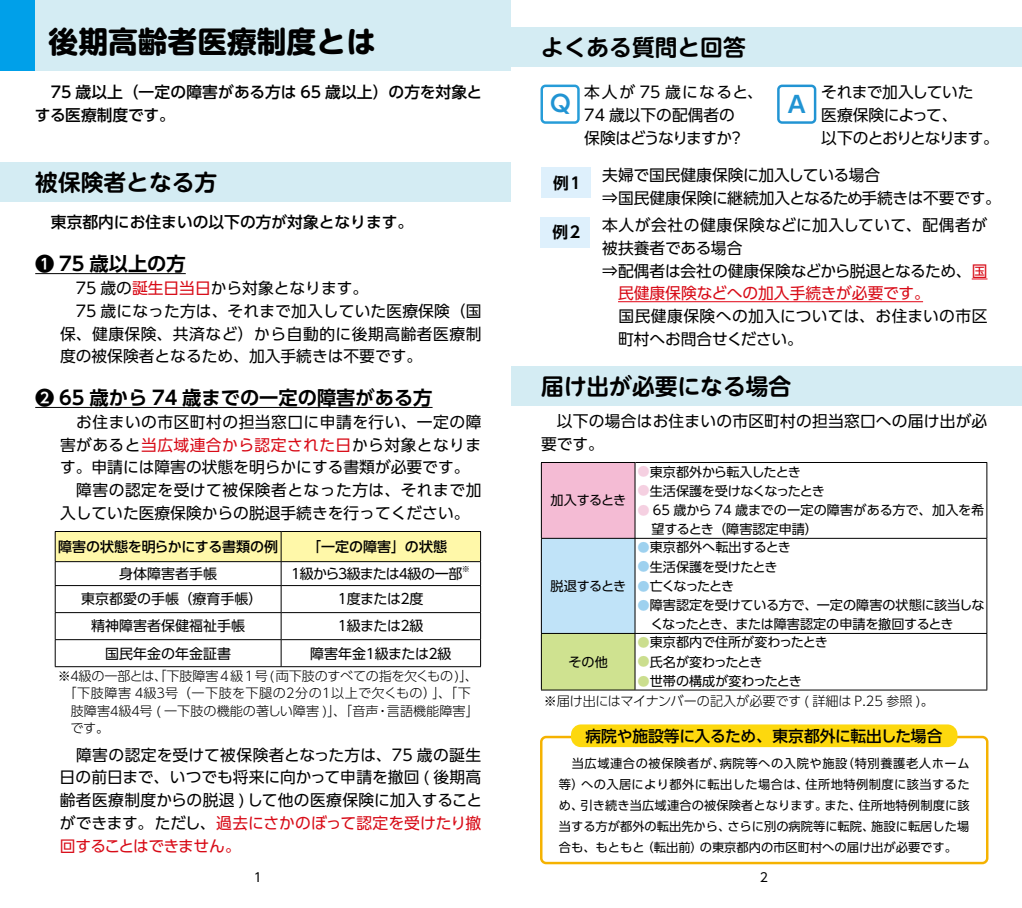
<style>
.page{position:relative;width:1022px;height:908px;background:#fff}
.page>*{position:absolute;margin:0;border:0;box-sizing:border-box;transform-origin:0 0}
.t1{font:700 29.75px "UD Shin M Go Pro";color:#000}
.t2{font:700 22.75px "UD Shin M Go Pro De";color:#000}
.t3{font:700 22.75px "UD Shin Go Pro De";color:#2194d3}
.t4{font:700 19.25px "UD Shin Go Pro De";color:#000}
.t5{font:15.75px/22.8px "UD Shin Go Pro";color:#000}
.t6{font:500 15.75px/22.8px "UD Shin Go Pro";color:#000}
.t7{font:15.75px "UD Shin Go Pro";letter-spacing:.03em;color:#000}
.t8{font:15.75px "UD Shin Go Pro";letter-spacing:.035em;color:#000}
.t9{font:15.75px/22.8px "UD Shin Go Pro";letter-spacing:-.05em;color:#000}
.t10{font:15.75px "UD Shin Go Pro";color:#d80b17}
.t11{font:700 15.75px "UD Shin Go Pro De";color:#000}
.t12{font:14px "UD Shin Go Pro";color:#000}
.t13{font:500 14px "UD Shin Go Pro";letter-spacing:-.02em;color:#000}
.t14{font:14px "UD Shin Go Pro";letter-spacing:-.08em;color:#000}
.t15{font:14px "UD Shin Go Pro";letter-spacing:-.12em;color:#000}
.t16{font:14px "UD Shin Go Pro";letter-spacing:-.04em;color:#000}
.t17{font:500 14px "UD Shin Go Pro";color:#000}
.t18{font:13.12px/19.2px "UD Shin Go Pro";letter-spacing:-.015em;color:#000}
.t19{font:300 13.12px "UD Shin Go Pro";color:#000}
.t20{font:300 13.12px/19.6px "UD Shin Go Pro";letter-spacing:-.02em;color:#000}
.t21{font:300 13.12px "UD Shin Go Pro";letter-spacing:.02em;color:#000}
.t22{font:13.12px "UD Shin Go Pro";letter-spacing:-.045em;color:#000}
.t23{font:13.12px "UD Shin Go Pro";letter-spacing:-.095em;color:#000}
.t24{font:12.42px "UD Shin Go Pr 6";color:#000}
.t25{font:12.25px/21px "UD Shin Go Pro";color:#000;text-align:justify}
.t26{font:8.22px "UD Shin Go Pro";color:#000}
.s1{color:#d80b17}
.s2{font-size:12.25px;color:#f5d0e1}
.s3{font-size:12.25px;color:#9ed1ef}
.s4{font-size:12.25px;color:#cbde8e}
.s5{font-weight:400;font-size:12.25px;color:#cbde8e}
.s6{font-weight:400}
</style>
<div class="page">
<div style="left:0;top:0;width:511px;height:71px;background:#d4ecf3"></div>
<div style="left:511px;top:27px;width:511px;height:40px;background:#d4ecf3"></div>
<div style="left:0;top:0;width:35px;height:71px;background:#00a0e9"></div>
<div style="left:0;top:162px;width:511px;height:39px;background:#d4ecf3"></div>
<div style="left:511px;top:366px;width:511px;height:40px;background:#d4ecf3"></div>
<div style="left:541px;top:462px;width:94px;height:76px;background:#f4bbd4"></div>
<div style="left:541px;top:538px;width:94px;height:95px;background:#c0e3f8"></div>
<div style="left:541px;top:633px;width:94px;height:57px;background:#cfe290"></div>
<hr style="left:541px;top:462px;width:94px;height:1px;background:#000">
<hr style="left:541px;top:463px;width:1px;height:75px;background:#000">
<hr style="left:635px;top:463px;width:1px;height:75px;background:#000">
<hr style="left:541px;top:538px;width:94px;height:1px;background:#000">
<hr style="left:635px;top:462px;width:352px;height:1px;background:#000">
<hr style="left:986px;top:463px;width:1px;height:75px;background:#000">
<hr style="left:541px;top:539px;width:1px;height:94px;background:#000">
<hr style="left:635px;top:538px;width:352px;height:1px;background:#000">
<hr style="left:635px;top:539px;width:1px;height:94px;background:#000">
<hr style="left:986px;top:539px;width:1px;height:94px;background:#000">
<hr style="left:541px;top:633px;width:94px;height:1px;background:#000">
<hr style="left:541px;top:634px;width:1px;height:56px;background:#000">
<hr style="left:635px;top:633px;width:352px;height:1px;background:#000">
<hr style="left:635px;top:634px;width:1px;height:56px;background:#000">
<hr style="left:986px;top:634px;width:1px;height:56px;background:#000">
<hr style="left:541px;top:690px;width:446px;height:1px;background:#000">
<div style="left:540px;top:736px;width:448px;height:128px;border:2px solid #f5b200;border-radius:5px"></div>
<hr style="left:35px;top:273px;width:151px;height:1px;background:#000">
<hr style="left:35px;top:407px;width:398px;height:1px;background:#000">
<hr style="left:55px;top:666px;width:426px;height:1px;background:#000">
<svg style="left:55px;top:531px;width:426px;height:135px"></svg>
<hr style="left:55px;top:561px;width:426px;height:1px;background:#000">
<div style="left:540px;top:85px;width:40px;height:39px;border:2px solid #269cd8;border-radius:4px"></div>
<div style="left:777px;top:85px;width:39px;height:39px;border:2px solid #2194d3;border-radius:4px"></div>
<div style="left:541px;top:167px;width:50px;height:31px;background:#def0fc"></div>
<div style="left:540px;top:217px;width:50px;height:31px;background:#def0fc"></div>
<svg style="left:972px;top:279px;width:15px;height:1px"></svg>
<hr style="left:618px;top:301px;width:305px;height:1px;background:#e10314">
<div style="left:571px;top:724px;width:386px;height:23px;background:#fdd80e;border-radius:10px"></div>
<h1 class="t1" style="left:49px;top:18px;width:329px">後期高齢者医療制度とは</h1>
<p class="t6" style="left:35px;top:80px;width:449px;text-indent:16px">75 歳以上（一定の障害がある方は 65 歳以上）の方を対象とする医療制度です。</p>
<h2 class="t2" style="left:35px;top:163px;width:183px">被保険者となる方</h2>
<p class="t6" style="left:51px;top:211px;width:364px">東京都内にお住まいの以下の方が対象となります。</p>
<p class="t4" style="left:35px;top:248px;width:152px">❶ 75 歳以上の方</p>
<p class="t5" style="left:76px;top:276px;width:294px">75 歳の<span class="s1">誕生日当日</span>から対象となります。</p>
<p class="t5" style="left:76px;top:299px;width:407px">75 歳になった方は、それまで加入していた医療保険（国</p>
<p class="t8" style="left:60px;top:321px;width:423px">保、健康保険、共済など）から自動的に後期高齢者医療制</p>
<p class="t5" style="left:60px;top:344px;width:364px">度の被保険者となるため、加入手続きは不要です。</p>
<p class="t4" style="left:35px;top:382px;width:399px">❷ 65 歳から 74 歳までの一定の障害がある方</p>
<p class="t7" style="left:76px;top:409px;width:407px">お住まいの市区町村の担当窓口に申請を行い、一定の障</p>
<p class="t7" style="left:60px;top:432px;width:423px">害があると<span class="s1">当広域連合から認定された日</span>から対象となりま</p>
<p class="t5" style="left:60px;top:455px;width:411px">す。申請には障害の状態を明らかにする書類が必要です。</p>
<p class="t7" style="left:76px;top:477px;width:407px">障害の認定を受けて被保険者となった方は、それまで加</p>
<p class="t5" style="left:60px;top:501px;width:411px">入していた医療保険からの脱退手続きを行ってください。</p>
<p class="t13" style="left:58px;top:535px;width:221px">障害の状態を明らかにする書類の例</p>
<p class="t17" style="left:307px;top:535px;width:141px">「一定の障害」の状態</p>
<p class="t12" style="left:119px;top:562px;width:99px">身体障害者手帳</p>
<p class="t14" style="left:289px;top:562px;width:175px">１級から３級または４級の一部</p>
<p class="t26" style="left:462px;top:562px;width:10px">※</p>
<p class="t12" style="left:81px;top:588px;width:183px">東京都愛の手帳（療育手帳）</p>
<p class="t15" style="left:335px;top:588px;width:90px">１度または２度</p>
<p class="t12" style="left:91px;top:615px;width:155px">精神障害者保健福祉手帳</p>
<p class="t15" style="left:335px;top:615px;width:90px">１級または２級</p>
<p class="t12" style="left:105px;top:642px;width:127px">国民年金の年金証書</p>
<p class="t16" style="left:310px;top:642px;width:143px">障害年金１級または２級</p>
<p class="t19" style="left:58px;top:665px;width:422px">※４級の一部とは「、下肢障害4級1号(両下肢のすべての指を欠くもの)」、</p>
<p class="t21" style="left:64px;top:682px;width:409px">「下肢障害 4級3号（一下肢を下腿の２分の１以上で欠くもの）」、「下</p>
<p class="t19" style="left:71px;top:700px;width:409px">肢障害４級４号 ( 一下肢の機能の著しい障害 )」、「音声・言語機能障害」</p>
<p class="t19" style="left:71px;top:717px;width:40px">です。</p>
<p class="t5" style="left:60px;top:743px;width:424px;text-align:justify;text-indent:16px">障害の認定を受けて被保険者となった方は、75 歳の誕生日の前日まで、いつでも将来に向かって申請を撤回 ( 後期高齢者医療制度からの脱退 )して他の医療保険に加入することができます。ただし、<span class="s1">過去にさかのぼって認定を受けたり撤回することはできません。</span></p>
<h2 class="t2" style="left:541px;top:29px;width:206px">よくある質問と回答</h2>
<p class="t5" style="left:584px;top:80px;width:180px">本人が 75 歳になると、<br>74 歳以下の配偶者の<br>保険はどうなりますか？</p>
<p class="t9" style="left:821px;top:80px;width:179px">それまで加入していた<br>医療保険によって、<br>以下のとおりとなります。</p>
<h2 class="t3" style="left:550px;top:85px;width:22px">Q</h2>
<h2 class="t3" style="left:788px;top:86px;width:19px">A</h2>
<p class="t5" style="left:602px;top:163px;width:400px">夫婦で国民健康保険に加入している場合<br>⇒国民健康保険に継続加入となるため手続きは不要です。</p>
<p class="t11" style="left:553px;top:170px;width:32px">例１</p>
<p class="t11" style="left:552px;top:220px;width:29px">例2</p>
<p class="t8" style="left:602px;top:212px;width:387px">本人が会社の健康保険などに加入していて、配偶者が</p>
<p class="t5" style="left:602px;top:236px;width:142px">被扶養者である場合</p>
<p class="t5" style="left:602px;top:259px;width:387px">⇒配偶者は会社の健康保険などから脱退となるため、<span class="s1">国</span></p>
<p class="t10" style="left:618px;top:281px;width:313px">民健康保険などへの加入手続きが必要です。</p>
<p class="t5" style="left:618px;top:304px;width:371px">国民健康保険への加入については、お住まいの市区町村へお問合せください。</p>
<h2 class="t2" style="left:541px;top:367px;width:252px">届け出が必要になる場合</h2>
<p class="t5" style="left:541px;top:409px;width:448px;text-indent:16px">以下の場合はお住まいの市区町村の担当窓口への届け出が必要です。</p>
<p class="t18" style="left:551px;top:490px;width:77px">加入するとき</p>
<p class="t18" style="left:551px;top:576px;width:77px">脱退するとき</p>
<p class="t22" style="left:637px;top:461px;width:165px"><span class="s2">●</span>東京都外から転入したとき</p>
<p class="t18" style="left:637px;top:481px;width:189px"><span class="s2">●</span>生活保護を受けなくなったとき</p>
<p class="t18" style="left:651px;top:500px;width:334px;text-indent:-14px"><span class="s2">●</span> 65 歳から 74 歳までの一定の障害がある方で、加入を希望するとき（障害認定申請）</p>
<p class="t18" style="left:637px;top:537px;width:155px"><span class="s3">●</span>東京都外へ転出するとき</p>
<p class="t18" style="left:637px;top:557px;width:142px"><span class="s3">●</span>生活保護を受けたとき</p>
<p class="t23" style="left:637px;top:575px;width:98px"><span class="s3">●</span>亡くなったとき</p>
<p class="t18" style="left:650px;top:595px;width:335px;text-indent:-13px"><span class="s3">●</span>障害認定を受けている方で、一定の障害の状態に該当しなくなったとき、または障害認定の申請を撤回するとき</p>
<p class="t18" style="left:637px;top:632px;width:192px"><span class="s4">●</span>東京都内で住所が変わったとき</p>
<p class="t22" style="left:637px;top:651px;width:127px"><span class="s4">●</span>氏名が変わったとき</p>
<p class="t20" style="left:544px;top:671px;width:391px;text-indent:94px"><span class="s5">●</span><span class="s6">世帯の構成が変わったとき<br></span>※届け出にはマイナンバーの記入が必要です ( 詳細は P.25 参照 )。</p>
<p class="t18" style="left:568px;top:652px;width:41px">その他</p>
<p class="t6" style="left:585px;top:724px;width:358px">病院や施設等に入るため、東京都外に転出した場合</p>
<p class="t25" style="left:559px;top:752px;width:412px">　当広域連合の被保険者が、病院等への入院や施設（特別養護老人ホーム等）への入居により都外に転出した場合は、住所地特例制度に該当するため、引き続き当広域連合の被保険者となります。また、住所地特例制度に該当する方が都外の転出先から、さらに別の病院等に転院、施設に転居した場合も、もともと（転出前）の東京都内の市区町村への届け出が必要です。</p>
<p class="t24" style="left:254px;top:867px;width:10px">1</p>
<p class="t24" style="left:760px;top:867px;width:10px">2</p>
</div>
